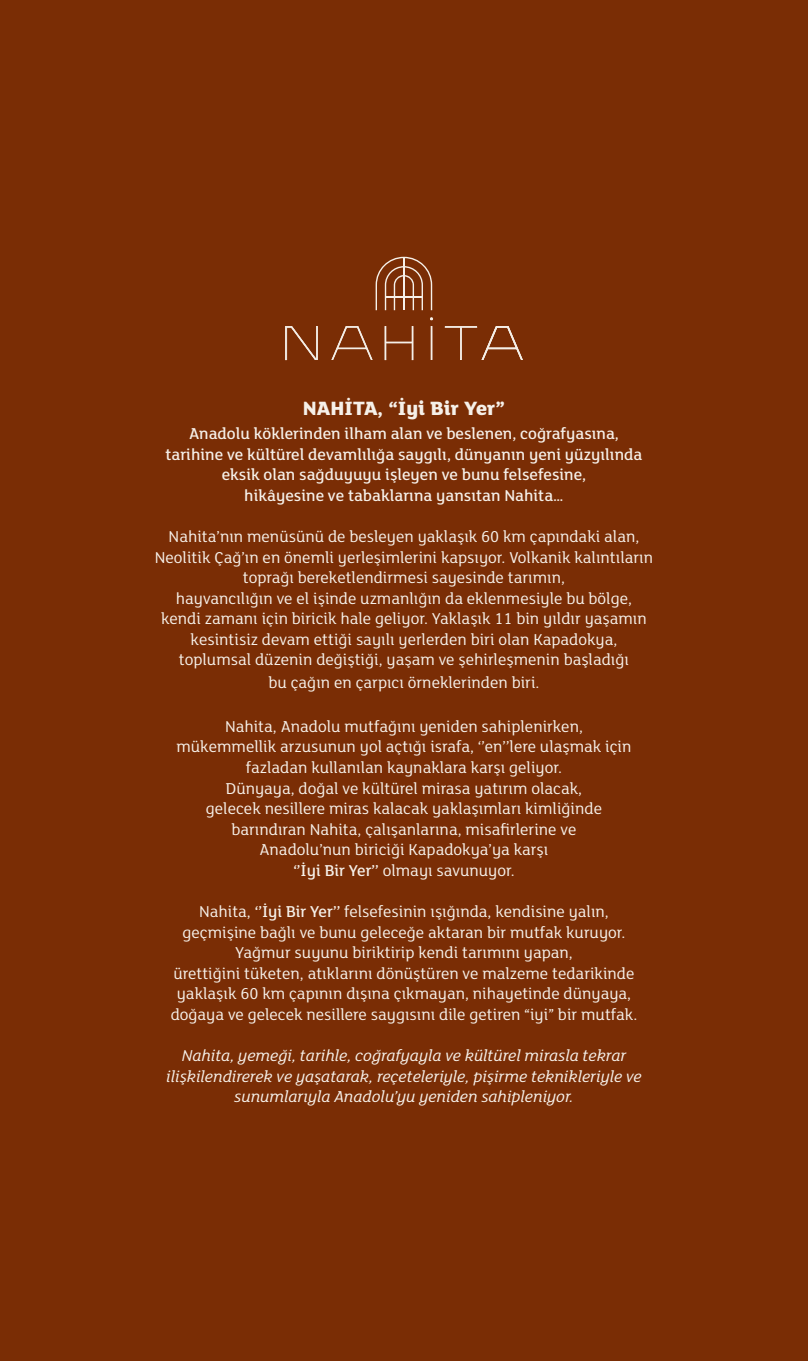
<style>
.page{position:relative;width:808px;height:1361px;background:#7a2d05}
.page>*{position:absolute;margin:0;border:0;box-sizing:border-box;transform-origin:0 0}
.t1{font:800 21px "FS Lola";color:#f6f0e9}
.t2{font:17.1px/20.5px "FS Lola";color:#f6f0e9;text-align:center}
.t3{font:500 17.1px/20.5px "FS Lola";color:#f6f0e9;text-align:center}
.t4{font:italic 17.1px/20.5px "FS Lola";color:#f6f0e9;text-align:center}
.s1{font-weight:500}
</style>
<div class="page">
<svg style="left:430px;top:317px;width:3px;height:43px"></svg>
<hr style="left:431px;top:326px;width:1px;height:34px;background:#f6f0e9">
<svg style="left:445px;top:326px;width:78px;height:34px"></svg>
<svg style="left:331px;top:326px;width:42px;height:34px"></svg>
<svg style="left:376px;top:257px;width:56px;height:53px"></svg>
<svg style="left:285px;top:326px;width:33px;height:34px"></svg>
<img style="left:285px;top:328px;width:31px;height:32px">
<img style="left:385px;top:326px;width:28px;height:34px">
<p class="t1" style="left:303px;top:399px;width:204px">NAHİTA, “İyi Bir Yer”</p>
<p class="t3" style="left:165px;top:425px;width:478px">Anadolu köklerinden ilham alan ve beslenen, coğrafyasına, tarihine ve kültürel devamlılığa saygılı, dünyanın yeni yüzyılında eksik olan sağduyuyu işleyen ve bunu felsefesine,<br>hikâyesine ve tabaklarına yansıtan Nahita…</p>
<p class="t2" style="left:155px;top:528px;width:500px">Nahita’nın menüsünü de besleyen yaklaşık 60 km çapındaki alan, Neolitik Çağ’ın en önemli yerleşimlerini kapsıyor. Volkanik kalıntıların toprağı bereketlendirmesi sayesinde tarımın,<br>hayvancılığın ve el işinde uzmanlığın da eklenmesiyle bu bölge, kendi zamanı için biricik hale geliyor. Yaklaşık 11 bin yıldır yaşamın kesintisiz devam ettiği sayılı yerlerden biri olan Kapadokya, toplumsal düzenin değiştiği, yaşam ve şehirleşmenin başladığı</p>
<p class="t2" style="left:268px;top:674px;width:272px">bu çağın en çarpıcı örneklerinden biri.</p>
<p class="t2" style="left:176px;top:717px;width:457px">Nahita, Anadolu mutfağını yeniden sahiplenirken, mükemmellik arzusunun yol açtığı israfa, ‘’en’’lere ulaşmak için fazladan kullanılan kaynaklara karşı geliyor.<br>Dünyaya, doğal ve kültürel mirasa yatırım olacak,<br>gelecek nesillere miras kalacak yaklaşımları kimliğinde barındıran Nahita, çalışanlarına, misafirlerine ve<br>Anadolu’nun biriciği Kapadokya’ya karşı<br><span class="s1">‘’İyi Bir Yer’’</span> olmayı savunuyor.</p>
<p class="t2" style="left:171px;top:902px;width:468px">Nahita, <span class="s1">‘’İyi Bir Yer’’</span> felsefesinin ışığında, kendisine yalın, geçmişine bağlı ve bunu geleceğe aktaran bir mutfak kuruyor.<br>Yağmur suyunu biriktirip kendi tarımını yapan,<br>ürettiğini tüketen, atıklarını dönüştüren ve malzeme tedarikinde yaklaşık 60 km çapının dışına çıkmayan, nihayetinde dünyaya, doğaya ve gelecek nesillere saygısını dile getiren “iyi” bir mutfak.</p>
<p class="t4" style="left:166px;top:1047px;width:477px">Nahita, yemeği, tarihle, coğrafyayla ve kültürel mirasla tekrar ilişkilendirerek ve yaşatarak, reçeteleriyle, pişirme teknikleriyle ve sunumlarıyla Anadolu’yu yeniden sahipleniyor.</p>
</div>
